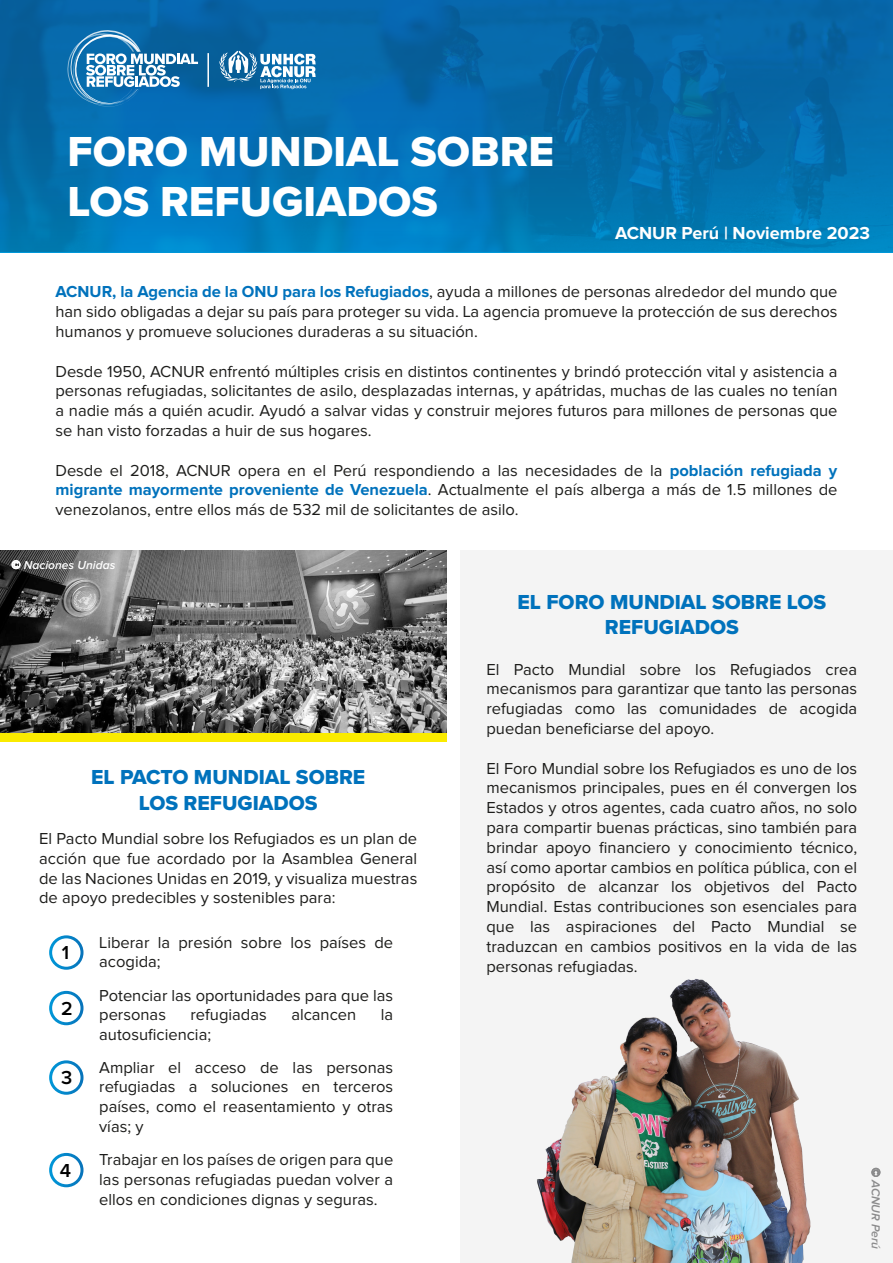
<style>
.page{position:relative;width:893px;height:1263px;background:#fff}
.page>*{position:absolute;margin:0;border:0;box-sizing:border-box;transform-origin:0 0}
.t1{font:43.5px/49.5px "Proxima Nova Extrabld";color:#fff}
.t2{font:21px/25.5px "Proxima Nova Extrabld";color:#0072bc;text-align:center}
.t3{font:600 19.5px "Proxima Nova";color:#000}
.t4{font:700 18px "Proxima Nova";color:#fff}
.t5{font:16.5px/19.8px "Proxima Nova";color:#1d1d1b;text-align:justify}
.t6{font:italic 600 12px "Proxima Nova";color:#fff}
.t7{font:italic 600 12px "Proxima Nova";color:#8b8b8c}
.s1{font-weight:700;color:#0072bc}
.s2{font-weight:900;font-style:normal}
</style>
<div class="page">
<div style="left:460px;top:550px;width:433px;height:713px;background:#f4f4f4"></div>
<svg style="left:0;top:0;width:893px;height:252px;background:#046eae"></svg>
<hr style="left:207px;top:53px;width:2px;height:34px;background:#fff">
<svg style="left:219px;top:51px;width:97px;height:38px"></svg>
<svg style="left:67px;top:30px;width:131px;height:77px;background:#3d88bb"></svg>
<div style="left:49px;top:935px;width:35px;height:35px;border:3px solid #fff;border-radius:50%"></div>
<div style="left:49px;top:991px;width:35px;height:34px;border:3px solid #fff;border-radius:50%"></div>
<div style="left:49px;top:1060px;width:35px;height:35px;border:3px solid #fff;border-radius:50%"></div>
<div style="left:49px;top:1153px;width:35px;height:34px;border:3px solid #fff;border-radius:50%"></div>
<img style="left:0;top:551px;width:446px;height:183px">
<div style="left:0;top:734px;width:446px;height:8px;background:#faeb00"></div>
<img style="left:537px;top:979px;width:274px;height:284px">
<svg style="left:872px;top:1168px;width:8px;height:9px"></svg>
<svg style="left:12px;top:560px;width:8px;height:9px"></svg>
<h1 class="t1" style="left:67px;top:126px;width:488px">FORO MUNDIAL SOBRE<br>LOS REFUGIADOS</h1>
<p class="t4" style="left:615px;top:223px;width:257px">ACNUR Perú | Noviembre 2023</p>
<p class="t5" style="left:55px;top:283px;width:783px"><span class="s1">ACNUR, la Agencia de la ONU para los Refugiados</span>, ayuda a millones de personas alrededor del mundo que han sido obligadas a dejar su país para proteger su vida. La agencia promueve la protección de sus derechos humanos y promueve soluciones duraderas a su situación.</p>
<p class="t5" style="left:55px;top:362px;width:784px">Desde 1950, ACNUR enfrentó múltiples crisis en distintos continentes y brindó protección vital y asistencia a personas refugiadas, solicitantes de asilo, desplazadas internas, y apátridas, muchas de las cuales no tenían a nadie más a quién acudir. Ayudó a salvar vidas y construir mejores futuros para millones de personas que se han visto forzadas a huir de sus hogares.</p>
<p class="t5" style="left:55px;top:461px;width:784px">Desde el 2018, ACNUR opera en el Perú respondiendo a las necesidades de la <span class="s1">población refugiada y migrante mayormente proveniente de Venezuela</span>. Actualmente el país alberga a más de 1.5 millones de venezolanos, entre ellos más de 532 mil de solicitantes de asilo.</p>
<p class="t6" style="left:11px;top:559px;width:106px"><span class="s2">©</span> Naciones Unidas</p>
<p class="t2" style="left:91px;top:764px;width:276px">EL PACTO MUNDIAL SOBRE<br>LOS REFUGIADOS</p>
<p class="t5" style="left:39px;top:829px;width:380px">El Pacto Mundial sobre los Refugiados es un plan de acción que fue acordado por la Asamblea General de las Naciones Unidas en 2019, y visualiza muestras de apoyo predecibles y sostenibles para:</p>
<p class="t3" style="left:62px;top:944px;width:9px">1</p>
<p class="t3" style="left:61px;top:999px;width:13px">2</p>
<p class="t3" style="left:61px;top:1069px;width:13px">3</p>
<p class="t3" style="left:60px;top:1161px;width:13px">4</p>
<p class="t5" style="left:99px;top:933px;width:295px">Liberar la presión sobre los países de acogida;</p>
<p class="t5" style="left:99px;top:986px;width:295px">Potenciar las oportunidades para que las personas</p>
<p class="t5" style="left:191px;top:1006px;width:78px">refugiadas</p>
<p class="t5" style="left:291px;top:1006px;width:67px">alcancen</p>
<p class="t5" style="left:381px;top:1006px;width:14px">la</p>
<p class="t5" style="left:99px;top:1019px;width:295px;line-height:32.4px">autosuficiencia;<br>Ampliar el acceso de las personas</p>
<p class="t5" style="left:99px;top:1078px;width:296px">refugiadas a soluciones en terceros países, como el reasentamiento y otras vías; y</p>
<p class="t5" style="left:99px;top:1150px;width:296px">Trabajar en los países de origen para que las personas refugiadas puedan volver a ellos en condiciones dignas y seguras.</p>
<p class="t2" style="left:518px;top:589px;width:310px">EL FORO MUNDIAL SOBRE LOS<br>REFUGIADOS</p>
<p class="t5" style="left:486px;top:660px;width:372px">El Pacto Mundial sobre los Refugiados crea mecanismos para garantizar que tanto las personas refugiadas como las comunidades de acogida puedan beneficiarse del apoyo.</p>
<p class="t5" style="left:486px;top:759px;width:372px">El Foro Mundial sobre los Refugiados es uno de los mecanismos principales, pues en él convergen los Estados y otros agentes, cada cuatro años, no solo para compartir buenas prácticas, sino también para brindar apoyo financiero y conocimiento técnico, así como aportar cambios en política pública, con el propósito de alcanzar los objetivos del Pacto Mundial. Estas contribuciones son esenciales para que las aspiraciones del Pacto Mundial se traduzcan en cambios positivos en la vida de las personas refugiadas.</p>
<p class="t7" style="left:881px;top:1168px;width:82px;rotate:90deg"><span class="s2">©</span> ACNUR Perú</p>
</div>
